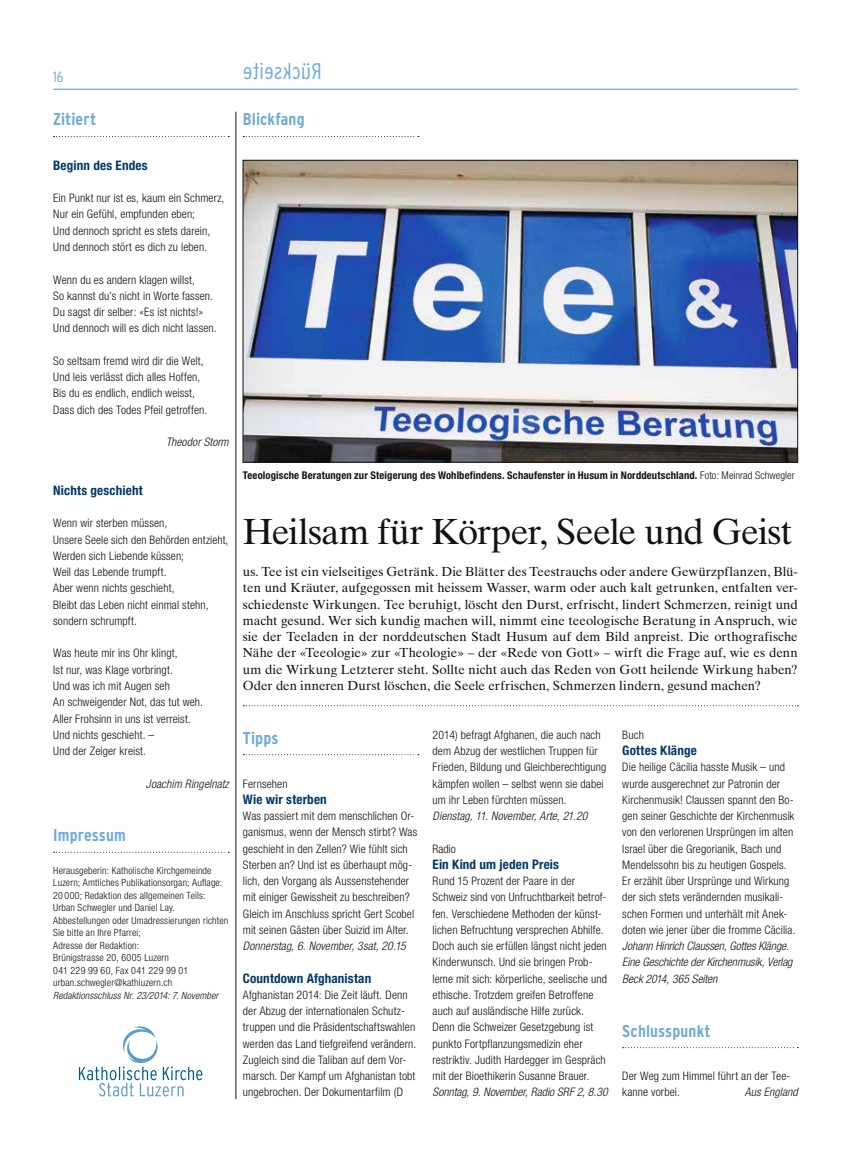
<style>
.page{position:relative;width:851px;height:1170px;background:#fff}
.page>*{position:absolute;margin:0;border:0;box-sizing:border-box;transform-origin:0 0}
.t1{font:36.25px "Times Ten LT Std";letter-spacing:-.02em;color:#111212}
.t2{font:700 condensed 17.12px "Interstate";letter-spacing:.005em;color:#70aad6}
.t3{font:300 condensed 15px "Interstate";color:#70aad6}
.t4{font:13.12px/16.2px "Times Ten LT Std";color:#111212;text-align:justify}
.t5{font:700 condensed 13.12px "Helvetica Neue LT Std";letter-spacing:.015em;color:#003868}
.t6{font:300 condensed 11.75px/16.2px "Helvetica Neue LT Std";letter-spacing:.01em;color:#111212}
.t7{font:italic 300 condensed 11.75px/16.2px "Helvetica Neue LT Std";color:#111212}
.t8{font:700 condensed 10.62px "Helvetica Neue LT Std";letter-spacing:.01em;color:#111212}
.t9{font:300 condensed 10px/12.5px "Helvetica Neue LT Std";letter-spacing:.015em;color:#111212}
.t10{font:italic 300 condensed 10px "Helvetica Neue LT Std";letter-spacing:.015em;color:#111212}
.s1{font-weight:300}
</style>
<div class="page">
<hr style="left:236px;top:112px;width:1px;height:986px;background:#111212">
<hr style="left:53px;top:89px;width:744px;height:1px;background:#70aad6">
<svg style="left:54px;top:851px;width:175px;height:1px"></svg>
<svg style="left:54px;top:136px;width:175px;height:1px"></svg>
<svg style="left:243px;top:136px;width:176px;height:1px"></svg>
<svg style="left:243px;top:754px;width:176px;height:1px"></svg>
<svg style="left:622px;top:1047px;width:176px;height:1px"></svg>
<svg style="left:243px;top:705px;width:555px;height:1px"></svg>
<img style="left:245px;top:162px;width:550px;height:298px">
<div style="left:243px;top:160px;width:554px;height:302px;border:1px solid #111212"></div>
<svg style="left:79px;top:1026px;width:123px;height:70px"></svg>
<p class="t3" style="left:53px;top:68px;width:12px">16</p>
<h2 class="t2" style="left:53px;top:110px;width:45px">Zitiert</h2>
<p class="t5" style="left:53px;top:157px;width:96px">Beginn des Endes</p>
<p class="t6" style="left:53px;top:190px;width:173px">Ein Punkt nur ist es, kaum ein Schmerz, Nur ein Gefühl, empfunden eben;<br>Und dennoch spricht es stets darein, Und dennoch stört es dich zu leben.</p>
<p class="t6" style="left:53px;top:271px;width:165px">Wenn du es andern klagen willst,<br>So kannst du’s nicht in Worte fassen.<br>Du sagst dir selber: «Es ist nichts!» Und dennoch will es dich nicht lassen.</p>
<p class="t6" style="left:53px;top:352px;width:156px">So seltsam fremd wird dir die Welt, Und leis verlässt dich alles Hoffen, Bis du es endlich, endlich weisst, Dass dich des Todes Pfeil getroffen.</p>
<p class="t7" style="left:166px;top:434px;width:64px">Theodor Storm</p>
<p class="t5" style="left:53px;top:482px;width:91px">Nichts geschieht</p>
<p class="t6" style="left:53px;top:515px;width:177px">Wenn wir sterben müssen,<br>Unsere Seele sich den Behörden entzieht,<br>Werden sich Liebende küssen;<br>Weil das Lebende trumpft.<br>Aber wenn nichts geschieht,<br>Bleibt das Leben nicht einmal stehn, sondern schrumpft.</p>
<p class="t6" style="left:53px;top:645px;width:151px">Was heute mir ins Ohr klingt,<br>Ist nur, was Klage vorbringt.<br>Und was ich mit Augen seh<br>An schweigender Not, das tut weh.<br>Aller Frohsinn in uns ist verreist.<br>Und nichts geschieht. –<br>Und der Zeiger kreist.</p>
<p class="t7" style="left:146px;top:775px;width:84px">Joachim Ringelnatz</p>
<h2 class="t2" style="left:53px;top:825px;width:74px">Impressum</h2>
<p class="t9" style="left:53px;top:863px;width:177px">Herausgeberin: Katholische Kirchgemeinde Luzern; Amtliches Publikationsorgan; Auflage:<br>20 000; Redaktion des allgemeinen Teils:<br>Urban Schwegler und Daniel Lay.<br>Abbestellungen oder Umadressierungen richten Sie bitte an Ihre Pfarrei;<br>Adresse der Redaktion:<br>Brünigstrasse 20, 6005 Luzern<br>041 229 99 60, Fax 041 229 99 01 urban.schwegler@kathluzern.ch</p>
<p class="t10" style="left:53px;top:989px;width:167px">Redaktionsschluss Nr. 23/2014: 7. November</p>
<h2 class="t2" style="left:243px;top:110px;width:63px">Blickfang</h2>
<p class="t8" style="left:243px;top:468px;width:553px">Teeologische Beratungen zur Steigerung des Wohlbefindens. Schaufenster in Husum in Norddeutschland. <span class="s1">Foto: Meinrad Schwegler</span></p>
<h1 class="t1" style="left:243px;top:509px;width:551px">Heilsam für Körper, Seele und Geist</h1>
<p class="t4" style="left:243px;top:563px;width:556px">us. Tee ist ein vielseitiges Getränk. Die Blätter des Teestrauchs oder andere Gewürzpflanzen, Blü&shy;ten und Kräuter, aufgegossen mit heissem Wasser, warm oder auch kalt getrunken, entfalten ver&shy;schiedenste Wirkungen. Tee beruhigt, löscht den Durst, erfrischt, lindert Schmerzen, reinigt und macht gesund. Wer sich kundig machen will, nimmt eine teeologische Beratung in Anspruch, wie sie der Teeladen in der norddeutschen Stadt Husum auf dem Bild anpreist. Die orthografische Nähe der «Teeologie» zur «Theologie» – der «Rede von Gott» – wirft die Frage auf, wie es denn um die Wirkung Letzterer steht. Sollte nicht auch das Reden von Gott heilende Wirkung haben?<br>Oder den inneren Durst löschen, die Seele erfrischen, Schmerzen lindern, gesund machen?</p>
<h2 class="t2" style="left:243px;top:728px;width:37px">Tipps</h2>
<p class="t6" style="left:243px;top:775px;width:46px">Fernsehen</p>
<p class="t5" style="left:243px;top:791px;width:85px">Wie wir sterben</p>
<p class="t6" style="left:243px;top:807px;width:176px">Was passiert mit dem menschlichen Or&shy;ganismus, wenn der Mensch stirbt? Was geschieht in den Zellen? Wie fühlt sich Sterben an? Und ist es überhaupt mög&shy;lich, den Vorgang als Aussenstehender mit einiger Gewissheit zu beschreiben?<br>Gleich im Anschluss spricht Gert Scobel mit seinen Gästen über Suizid im Alter.</p>
<p class="t7" style="left:243px;top:938px;width:164px">Donnerstag, 6. November, 3sat, 20.15</p>
<p class="t5" style="left:243px;top:969px;width:130px">Countdown Afghanistan</p>
<p class="t6" style="left:243px;top:986px;width:175px">Afghanistan 2014: Die Zeit läuft. Denn der Abzug der internationalen Schutz&shy;truppen und die Präsidentschaftswahlen werden das Land tiefgreifend verändern.<br>Zugleich sind die Taliban auf dem Vor&shy;marsch. Der Kampf um Afghanistan tobt ungebrochen. Der Dokumentarfilm (D</p>
<p class="t6" style="left:432px;top:726px;width:175px">2014) befragt Afghanen, die auch nach dem Abzug der westlichen Truppen für Frieden, Bildung und Gleichberechtigung kämpfen wollen – selbst wenn sie dabei um ihr Leben fürchten müssen.</p>
<p class="t7" style="left:432px;top:808px;width:156px">Dienstag, 11. November, Arte, 21.20</p>
<p class="t6" style="left:432px;top:840px;width:25px">Radio</p>
<p class="t5" style="left:432px;top:856px;width:128px">Ein Kind um jeden Preis</p>
<p class="t6" style="left:432px;top:872px;width:176px">Rund 15 Prozent der Paare in der Schweiz sind von Unfruchtbarkeit betrof&shy;fen. Verschiedene Methoden der künst&shy;lichen Befruchtung versprechen Abhilfe.<br>Doch auch sie erfüllen längst nicht jeden Kinderwunsch. Und sie bringen Prob&shy;leme mit sich: körperliche, seelische und ethische. Trotzdem greifen Betroffene auch auf ausländische Hilfe zurück.<br>Denn die Schweizer Gesetzgebung ist punkto Fortpflanzungsmedizin eher restriktiv. Judith Hardegger im Gespräch mit der Bioethikerin Susanne Brauer.</p>
<p class="t7" style="left:432px;top:1084px;width:177px">Sonntag, 9. November, Radio SRF 2, 8.30</p>
<p class="t6" style="left:622px;top:726px;width:23px">Buch</p>
<p class="t5" style="left:622px;top:742px;width:76px">Gottes Klänge</p>
<p class="t6" style="left:622px;top:758px;width:175px">Die heilige Cäcilia hasste Musik – und wurde ausgerechnet zur Patronin der Kirchenmusik! Claussen spannt den Bo&shy;gen seiner Geschichte der Kirchenmusik von den verlorenen Ursprüngen im alten Israel über die Gregorianik, Bach und Mendelssohn bis zu heutigen Gospels.<br>Er erzählt über Ursprünge und Wirkung der sich stets verändernden musikali&shy;schen Formen und unterhält mit Anek&shy;doten wie jener über die fromme Cäcilia.</p>
<p class="t7" style="left:622px;top:938px;width:172px">Johann Hinrich Claussen, Gottes Klänge.<br>Eine Geschichte der Kirchenmusik, Verlag<br>Beck 2014, 365 Seiten</p>
<h2 class="t2" style="left:622px;top:1020px;width:90px">Schlusspunkt</h2>
<p class="t6" style="left:622px;top:1067px;width:170px">Der Weg zum Himmel führt an der Tee&shy;kanne vorbei.</p>
<p class="t7" style="left:744px;top:1084px;width:54px">Aus England</p>
</div>
